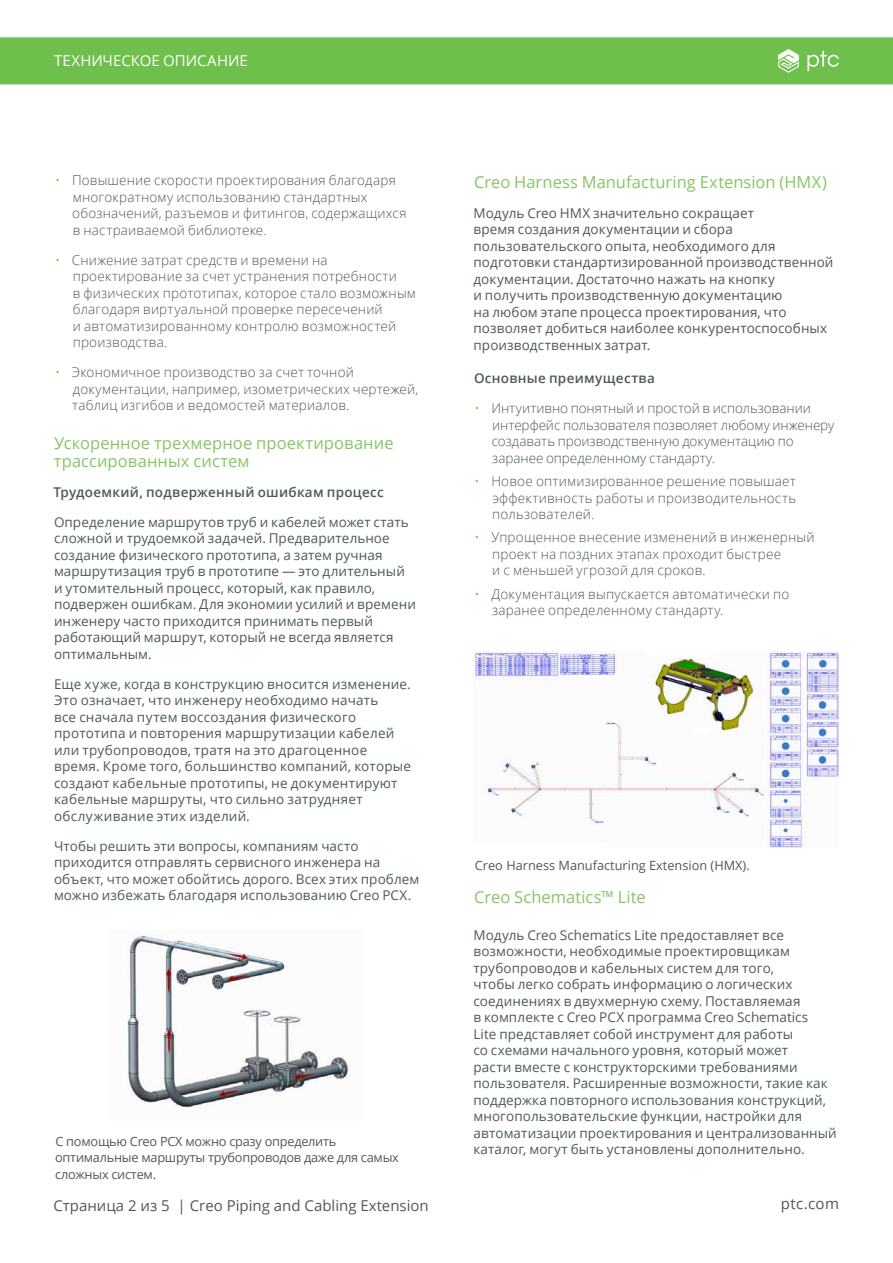
<style>
.page{position:relative;width:893px;height:1263px;background:#fff}
.page>*{position:absolute;margin:0;border:0;box-sizing:border-box;transform-origin:0 0}
.t1{font:16.5px/18px "Open Sans";letter-spacing:.005em;color:#85c664}
.t2{font:15px "Open Sans";color:#4e595a}
.t3{font:15px "Open Sans";color:#fff}
.t4{font:15px "Open Sans";letter-spacing:.03em;color:#4e5759}
.t5{font:13.5px/16.5px "Open Sans";letter-spacing:.005em;color:#4e595a}
.t6{font:300 13.5px/16.5px "Open Sans";letter-spacing:.015em;color:#4e595a}
.t7{font:300 13.5px/16.5px "Open Sans";letter-spacing:-.005em;color:#4e595a}
.t8{font:600 13.5px "Open Sans";letter-spacing:.02em;color:#4e595a}
.t9{font:12.75px/16.5px "Open Sans";letter-spacing:-.02em;color:#4e595a}
.t10{font:12.75px "Open Sans";color:#4e595a}
.s1{color:#6ebf4b}
</style>
<div class="page">
<div style="left:0;top:37px;width:893px;height:48px;background:#6ebf4b"></div>
<img style="left:126px;top:935px;width:224px;height:173px">
<img style="left:473px;top:651px;width:366px;height:196px">
<p class="t3" style="left:54px;top:50px;width:195px">ТЕХНИЧЕСКОЕ ОПИСАНИЕ</p>
<p class="t6" style="left:72px;top:172px;width:336px;text-indent:-17px"><span class="s1">•</span> Повышение скорости проектирования благодаря многократному использованию стандартных обозначений, разъемов и фитингов, содержащихся в настраиваемой библиотеке.</p>
<p class="t6" style="left:73px;top:251px;width:345px;text-indent:-18px"><span class="s1">•</span> Снижение затрат средств и времени на проектирование за счет устранения потребности<br>в физических прототипах, которое стало возможным благодаря виртуальной проверке пересечений<br>и автоматизированному контролю возможностей производства.</p>
<p class="t6" style="left:72px;top:364px;width:348px;text-indent:-17px"><span class="s1">•</span> Экономичное производство за счет точной документации, например, изометрических чертежей, таблиц изгибов и ведомостей материалов.</p>
<p class="t1" style="left:54px;top:433px;width:341px">Ускоренное трехмерное проектирование трассированных систем</p>
<p class="t8" style="left:54px;top:482px;width:332px">Трудоемкий, подверженный ошибкам процесс</p>
<p class="t5" style="left:54px;top:513px;width:364px">Определение маршрутов труб и кабелей может стать сложной и трудоемкой задачей. Предварительное создание физического прототипа, а затем ручная маршрутизация труб в прототипе — это длительный и утомительный процесс, который, как правило, подвержен ошибкам. Для экономии усилий и времени инженеру часто приходится принимать первый работающий маршрут, который не всегда является оптимальным.</p>
<p class="t5" style="left:54px;top:675px;width:359px">Еще хуже, когда в конструкцию вносится изменение.<br>Это означает, что инженеру необходимо начать<br>все сначала путем воссоздания физического прототипа и повторения маршрутизации кабелей или трубопроводов, тратя на это драгоценное время. Кроме того, большинство компаний, которые создают кабельные прототипы, не документируют кабельные маршруты, что сильно затрудняет обслуживание этих изделий.</p>
<p class="t5" style="left:54px;top:837px;width:367px">Чтобы решить эти вопросы, компаниям часто приходится отправлять сервисного инженера на объект, что может обойтись дорого. Всех этих проблем можно избежать благодаря использованию Creo PCX.</p>
<p class="t9" style="left:55px;top:1133px;width:345px">С помощью Creo PCX можно сразу определить оптимальные маршруты трубопроводов даже для самых сложных систем.</p>
<p class="t2" style="left:53px;top:1195px;width:377px">Страница 2 из 5 | Creo Piping and Cabling Extension</p>
<p class="t1" style="left:474px;top:172px;width:354px">Creo Harness Manufacturing Extension (HMX)</p>
<p class="t5" style="left:473px;top:204px;width:362px">Модуль Creo HMX значительно сокращает<br>время создания документации и сбора пользовательского опыта, необходимого для подготовки стандартизированной производственной документации. Достаточно нажать на кнопку<br>и получить производственную документацию<br>на любом этапе процесса проектирования, что позволяет добиться наиболее конкурентоспособных производственных затрат.</p>
<p class="t8" style="left:474px;top:369px;width:182px">Основные преимущества</p>
<p class="t7" style="left:492px;top:400px;width:344px;text-indent:-17px"><span class="s1">•</span> Интуитивно понятный и простой в использовании интерфейс пользователя позволяет любому инженеру создавать производственную документацию по заранее определенному стандарту.</p>
<p class="t6" style="left:492px;top:473px;width:305px;text-align:justify;text-indent:-18px"><span class="s1">•</span> Новое оптимизированное решение повышает эффективность работы и производительность пользователей.</p>
<p class="t6" style="left:492px;top:529px;width:324px;text-indent:-18px"><span class="s1">•</span> Упрощенное внесение изменений в инженерный проект на поздних этапах проходит быстрее<br>и с меньшей угрозой для сроков.</p>
<p class="t6" style="left:492px;top:585px;width:299px;text-indent:-17px"><span class="s1">•</span> Документация выпускается автоматически по заранее определенному стандарту.</p>
<p class="t10" style="left:475px;top:857px;width:276px">Creo Harness Manufacturing Extension (HMX).</p>
<p class="t1" style="left:474px;top:888px;width:173px">Creo Schematics™ Lite</p>
<p class="t5" style="left:473px;top:926px;width:365px">Модуль Creo Schematics Lite предоставляет все возможности, необходимые проектировщикам трубопроводов и кабельных систем для того,<br>чтобы легко собрать информацию о логических соединениях в двухмерную схему. Поставляемая<br>в комплекте с Creo PCX программа Creo Schematics<br>Lite представляет собой инструмент для работы<br>со схемами начального уровня, который может<br>расти вместе с конструкторскими требованиями пользователя. Расширенные возможности, такие как поддержка повторного использования конструкций, многопользовательские функции, настройки для автоматизации проектирования и централизованный каталог, могут быть установлены дополнительно.</p>
<p class="t4" style="left:781px;top:1193px;width:60px">ptc.com</p>
</div>
